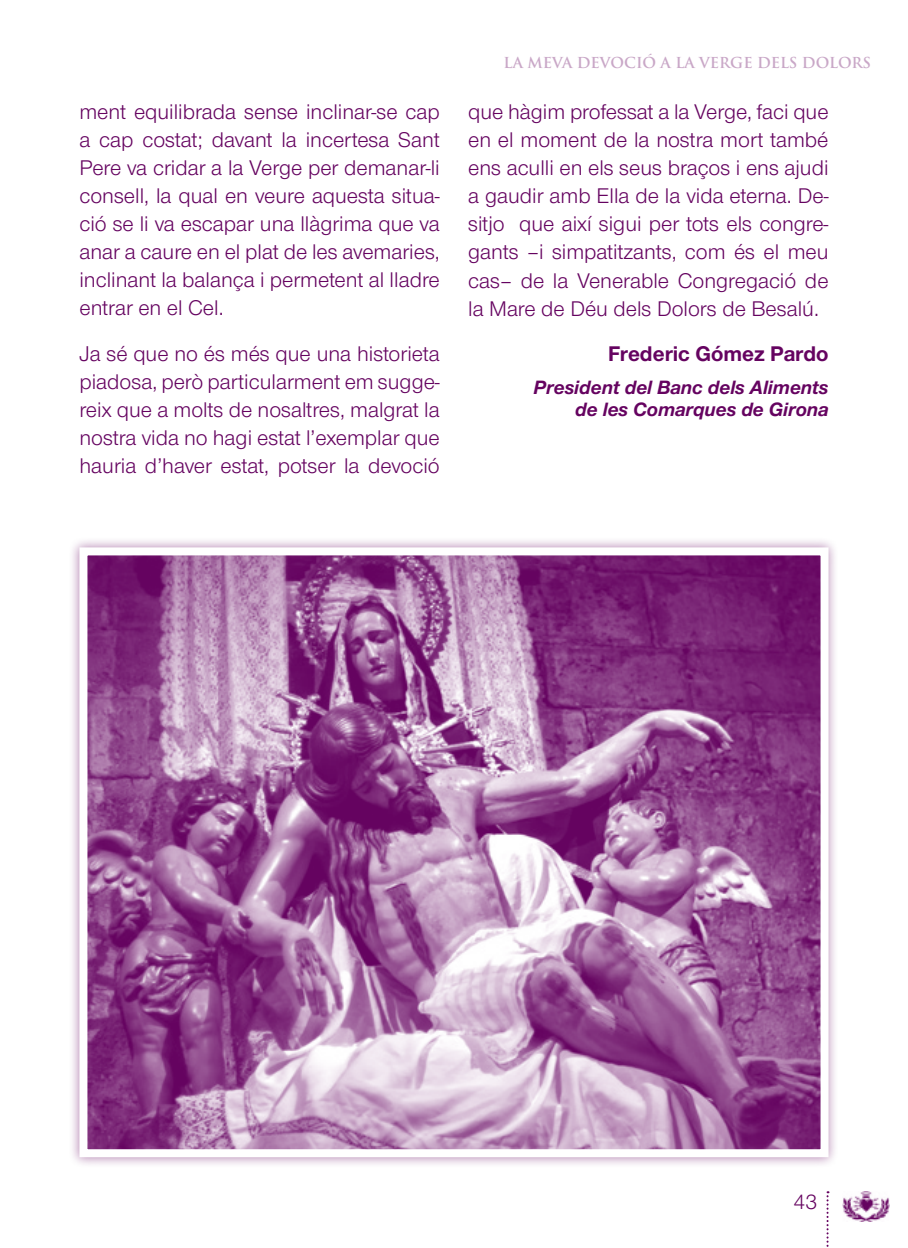
<style>
.page{position:relative;width:908px;height:1248px;background:#fff}
.page>*{position:absolute;margin:0;border:0;box-sizing:border-box;transform-origin:0 0}
.t1{font:22px/28px "Nimbus Sans Novus T";color:#650360;text-align:justify}
.t2{font:700 22px "Nimbus Sans Novus T";color:#650360}
.t3{font:italic 700 20px/22px "Nimbus Sans Novus T";color:#650360;text-align:right}
.t4{font:700 14.8px "Trajan Pro";color:#c9a7c7}
</style>
<div class="page">
<svg style="left:826px;top:1191px;width:2px;height:56px"></svg>
<img style="left:842px;top:1191px;width:47px;height:30px">
<div style="left:68px;top:536px;width:771px;height:632px;background:#650360;opacity:.5"></div>
<svg style="left:75px;top:543px;width:757px;height:618px;background:#a770a4"></svg>
<p class="t1" style="left:79px;top:98px;width:362px">ment equilibrada sense inclinar-se cap a cap costat; davant la incertesa Sant Pere va cridar a la Verge per demanar-li consell, la qual en veure aquesta situa&shy;ció se li va escapar una llàgrima que va anar a caure en el plat de les avemaries, inclinant la balança i permetent al lladre entrar en el Cel.</p>
<p class="t1" style="left:79px;top:339px;width:362px">Ja sé que no és més que una historieta piadosa, però particularment em sugge&shy;reix que a molts de nosaltres, malgrat la nostra vida no hagi estat l’exemplar que hauria d’haver estat, potser la devoció</p>
<p class="t4" style="left:503px;top:53px;width:369px">LA MEVA DEVOCIÓ A LA VERGE DELS DOLORS</p>
<p class="t1" style="left:468px;top:98px;width:362px">que hàgim professat a la Verge, faci que en el moment de la nostra mort també ens aculli en els seus braços i ens ajudi a gaudir amb Ella de la vida eterna. De&shy;sitjo que així sigui per tots els congre&shy;gants –i simpatitzants, com és el meu cas– de la Venerable Congregació de la Mare de Déu dels Dolors de Besalú.</p>
<p class="t2" style="left:608px;top:340px;width:222px">Frederic Gómez Pardo</p>
<p class="t3" style="left:533px;top:376px;width:296px">President del Banc dels Aliments de les Comarques de Girona</p>
<p class="t1" style="left:793px;top:1186px;width:26px">43</p>
</div>
